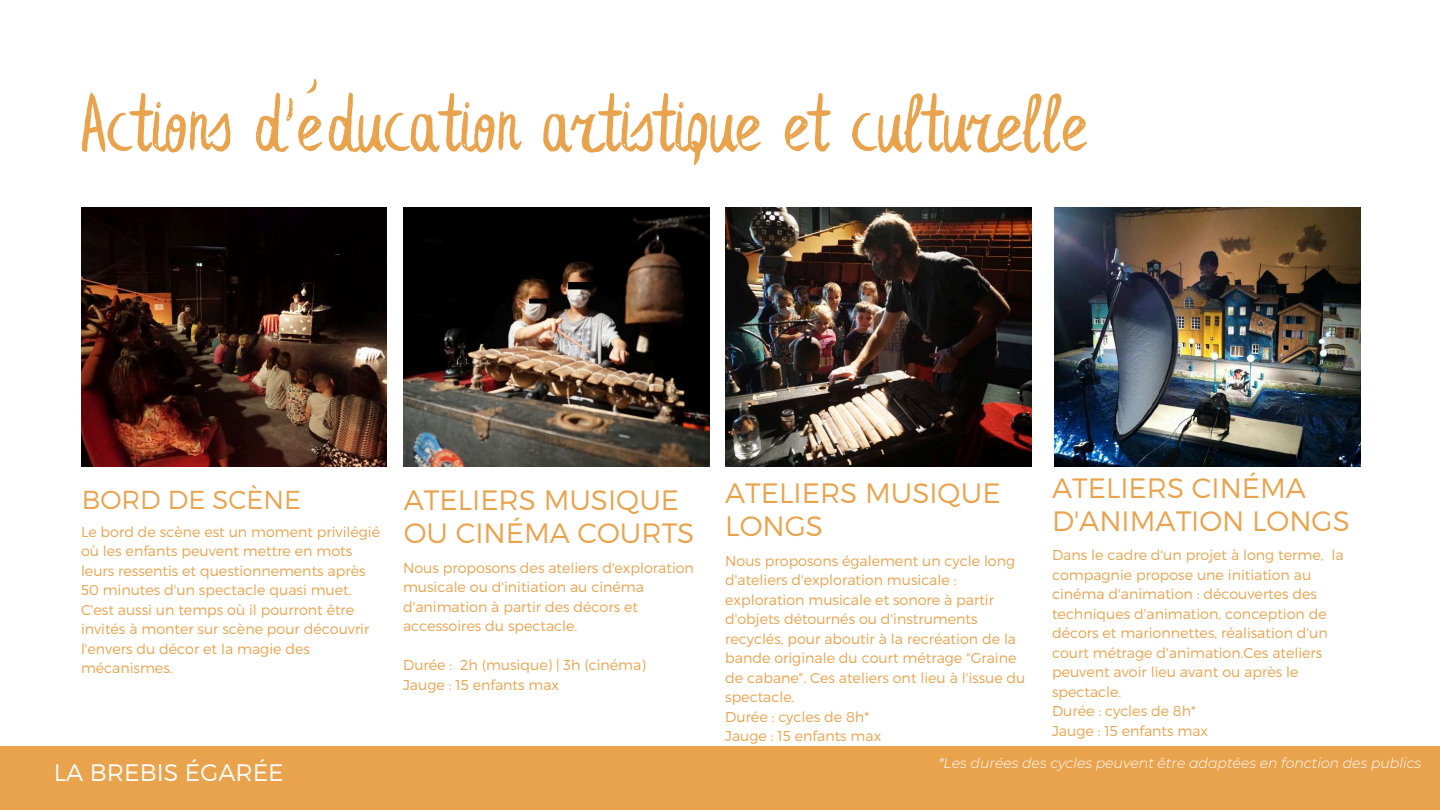
<style>
.page{position:relative;width:1440px;height:810px;background:#fff}
.page>*{position:absolute;margin:0;border:0;box-sizing:border-box;transform-origin:0 0}
.t1{font:85px "Leafy Extended";color:#e9a34d}
.t2{font:300 28px/33px "Montserrat";color:#e9a34d}
.t3{font:300 26px "Montserrat";color:#e9a34d}
.t4{font:300 23.9px "Montserrat";color:#fff}
.t5{font:300 14.2px/19.5px "Montserrat";color:#e9a34d}
.t6{font:italic 300 14.1px "Montserrat";color:#fff}
</style>
<div class="page">
<div style="left:0;top:746px;width:1440px;height:64px;background:#e9a34d"></div>
<img style="left:81px;top:207px;width:306px;height:259px">
<img style="left:403px;top:207px;width:306px;height:259px">
<img style="left:725px;top:207px;width:306px;height:259px">
<img style="left:1054px;top:207px;width:306px;height:259px">
<h1 class="t1" style="left:81px;top:89px;width:1008px">Actions d'éducation artistique et culturelle</h1>
<h3 class="t3" style="left:82px;top:483px;width:221px">BORD DE SCÈNE</h3>
<p class="t5" style="left:81px;top:521px;width:301px">Le bord de scène est un moment privilégié où les enfants peuvent mettre en mots leurs ressentis et questionnements après 50 minutes d'un spectacle quasi muet.<br>C'est aussi un temps où il pourront être invités à monter sur scène pour découvrir l'envers du décor et la magie des mécanismes.</p>
<h2 class="t2" style="left:404px;top:482px;width:292px">ATELIERS MUSIQUE<br>OU CINÉMA COURTS</h2>
<p class="t5" style="left:403px;top:557px;width:292px">Nous proposons des ateliers d'exploration musicale ou d'initiation au cinéma d'animation à partir des décors et accessoires du spectacle.</p>
<p class="t5" style="left:403px;top:655px;width:244px">Durée : 2h (musique) | 3h (cinéma)<br>Jauge : 15 enfants max</p>
<h3 class="t4" style="left:54px;top:757px;width:231px">LA BREBIS ÉGARÉE</h3>
<h2 class="t2" style="left:725px;top:476px;width:277px">ATELIERS MUSIQUE<br>LONGS</h2>
<p class="t5" style="left:725px;top:550px;width:302px">Nous proposons également un cycle long d'ateliers d'exploration musicale : exploration musicale et sonore à partir d'objets détournés ou d'instruments recyclés, pour aboutir à la recréation de la bande originale du court métrage "Graine de cabane". Ces ateliers ont lieu à l'issue du spectacle.<br>Durée : cycles de 8h*<br>Jauge : 15 enfants max</p>
<h2 class="t2" style="left:1052px;top:470px;width:299px">ATELIERS CINÉMA<br>D'ANIMATION LONGS</h2>
<p class="t5" style="left:1052px;top:545px;width:293px">Dans le cadre d'un projet à long terme, la compagnie propose une initiation au cinéma d'animation : découvertes des techniques d'animation, conception de décors et marionnettes, réalisation d'un court métrage d'animation.Ces ateliers peuvent avoir lieu avant ou après le spectacle.<br>Durée : cycles de 8h*<br>Jauge : 15 enfants max</p>
<p class="t6" style="left:938px;top:754px;width:484px">*Les durées des cycles peuvent être adaptées en fonction des publics</p>
</div>
